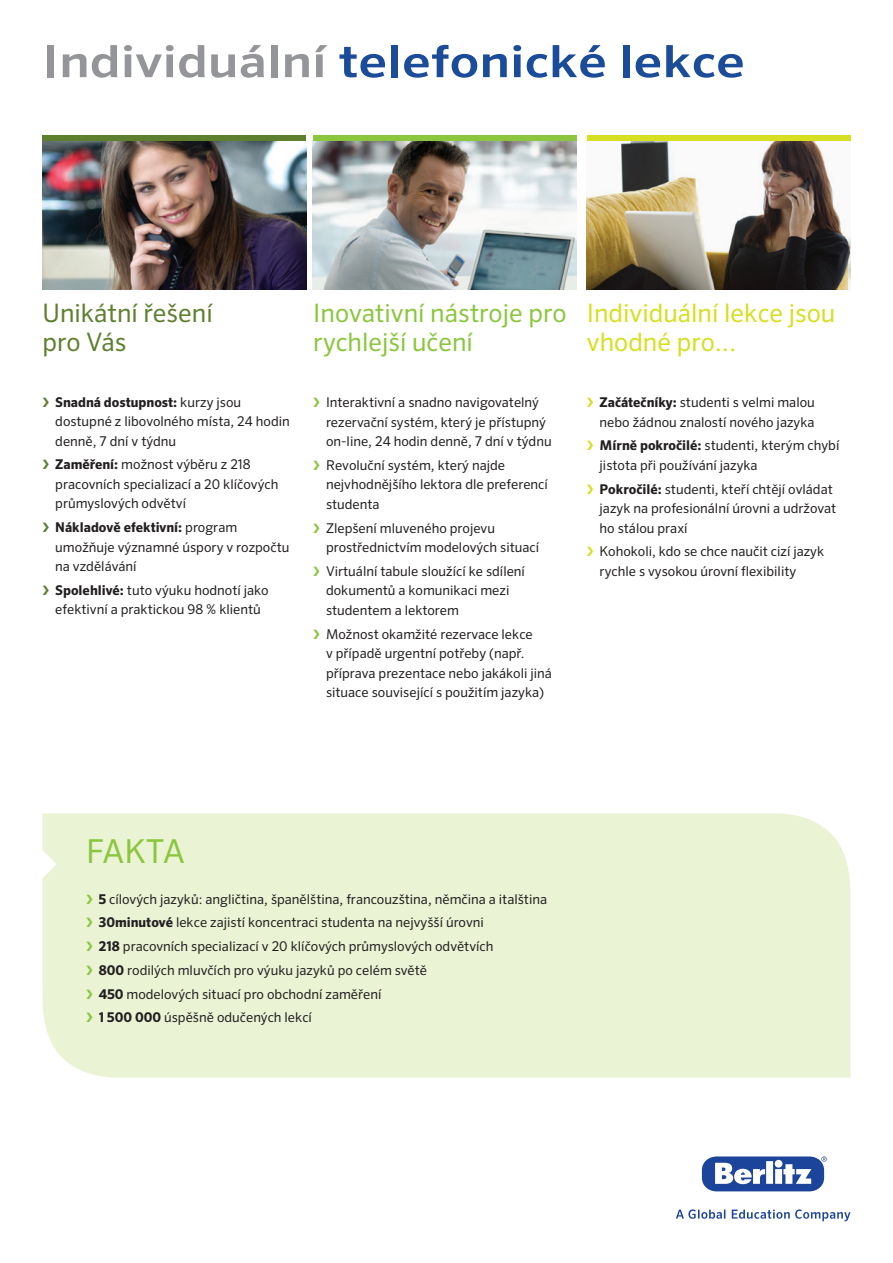
<style>
.page{position:relative;width:893px;height:1263px;background:#fff}
.page>*{position:absolute;margin:0;border:0;box-sizing:border-box;transform-origin:0 0}
.t1{font:500 44.55px "Sero Pro";color:#1b4c99;scale:1.2 1}
.t2{font:33px "Sero Pro";letter-spacing:-.03em;color:#8bc63e}
.t3{font:25.5px/28.5px "Sero Pro";color:#8bc63e}
.t4{font:25.5px/28.5px "Sero Pro";color:#d6df21}
.t5{font:25.5px/28.5px "Sero Pro";color:#5d7f2e}
.t6{font:13.5px/19.5px "Sero Pro";color:#231f20}
.s1{color:#939598}
.s2{font-weight:700}
</style>
<div class="page">
<img style="left:43px;top:141px;width:263px;height:148px">
<img style="left:313px;top:141px;width:263px;height:148px">
<img style="left:587px;top:141px;width:263px;height:148px">
<div style="left:43px;top:135px;width:263px;height:6px;background:#5d7f2e"></div>
<div style="left:313px;top:135px;width:263px;height:6px;background:#8bc63e"></div>
<div style="left:587px;top:135px;width:263px;height:6px;background:#d6df21"></div>
<div style="left:42px;top:813px;width:809px;height:265px;background:#eaf3d4"></div>
<svg style="left:676px;top:1209px;width:174px;height:12px"></svg>
<svg style="left:821px;top:1156px;width:6px;height:6px"></svg>
<div style="left:702px;top:1156px;width:122px;height:35px;background:#1d449b;border-radius:14px"></div>
<svg style="left:715px;top:1160px;width:96px;height:24px"></svg>
<svg style="left:87px;top:894px;width:6px;height:9px"></svg>
<svg style="left:87px;top:918px;width:6px;height:9px"></svg>
<svg style="left:87px;top:942px;width:6px;height:9px"></svg>
<svg style="left:87px;top:965px;width:6px;height:10px"></svg>
<svg style="left:87px;top:989px;width:6px;height:9px"></svg>
<svg style="left:87px;top:1013px;width:6px;height:9px"></svg>
<p class="t1" style="left:43px;top:34px;width:587px"><span class="s1">Individuální</span> telefonické lekce</p>
<p class="t5" style="left:43px;top:298px;width:172px">Unikátní řešení pro Vás</p>
<p class="t6" style="left:55px;top:392px;width:236px"><span class="s2">Snadná dostupnost:</span> kurzy jsou dostupné z libovolného místa, 24 hodin denně, 7 dní v týdnu</p>
<p class="t6" style="left:55px;top:455px;width:225px"><span class="s2">Zaměření:</span> možnost výběru z 218 pracovních specializací a 20 klíčových průmyslových odvětví</p>
<p class="t6" style="left:55px;top:517px;width:236px"><span class="s2">Nákladově efektivní:</span> program umožňuje významné úspory v rozpočtu na vzdělávání</p>
<p class="t6" style="left:55px;top:580px;width:215px"><span class="s2">Spolehlivé:</span> tuto výuku hodnotí jako efektivní a praktickou 98 % klientů</p>
<p class="t3" style="left:313px;top:298px;width:255px">Inovativní nástroje pro rychlejší učení</p>
<p class="t6" style="left:326px;top:392px;width:227px">Interaktivní a snadno navigovatelný rezervační systém, který je přístupný on-line, 24 hodin denně, 7 dní v týdnu</p>
<p class="t6" style="left:326px;top:455px;width:223px">Revoluční systém, který najde nejvhodnějšího lektora dle preferencí studenta</p>
<p class="t6" style="left:326px;top:518px;width:215px">Zlepšení mluveného projevu prostřednictvím modelových situací</p>
<p class="t6" style="left:326px;top:561px;width:200px">Virtuální tabule sloužící ke sdílení dokumentů a komunikaci mezi studentem a lektorem</p>
<p class="t6" style="left:326px;top:624px;width:227px">Možnost okamžité rezervace lekce<br>v případě urgentní potřeby (např. příprava prezentace nebo jakákoli jiná situace související s použitím jazyka)</p>
<p class="t4" style="left:587px;top:298px;width:250px">Individuální lekce jsou vhodné pro...</p>
<p class="t6" style="left:600px;top:392px;width:217px"><span class="s2">Začátečníky:</span> studenti s velmi malou nebo žádnou znalostí nového jazyka</p>
<p class="t6" style="left:600px;top:436px;width:241px"><span class="s2">Mírně pokročilé:</span> studenti, kterým chybí jistota při používání jazyka</p>
<p class="t6" style="left:600px;top:479px;width:238px"><span class="s2">Pokročilé:</span> studenti, kteří chtějí ovládat jazyk na profesionální úrovni a udržovat ho stálou praxí</p>
<p class="t6" style="left:600px;top:542px;width:226px">Kohokoli, kdo se chce naučit cizí jazyk rychle s vysokou úrovní flexibility</p>
<p class="t2" style="left:86px;top:832px;width:100px">FAKTA</p>
<p class="t6" style="left:99px;top:889px;width:450px"><span class="s2">5</span> cílových jazyků: angličtina, španělština, francouzština, němčina a italština</p>
<p class="t6" style="left:99px;top:912px;width:387px"><span class="s2">30minutové</span> lekce zajistí koncentraci studenta na nejvyšší úrovni</p>
<p class="t6" style="left:99px;top:936px;width:396px"><span class="s2">218</span> pracovních specializací v 20 klíčových průmyslových odvětvích</p>
<p class="t6" style="left:99px;top:960px;width:330px"><span class="s2">800</span> rodilých mluvčích pro výuku jazyků po celém světě</p>
<p class="t6" style="left:99px;top:984px;width:284px"><span class="s2">450</span> modelových situací pro obchodní zaměření</p>
<p class="t6" style="left:99px;top:1008px;width:215px"><span class="s2">1 500 000</span> úspěšně odučených lekcí</p>
</div>
